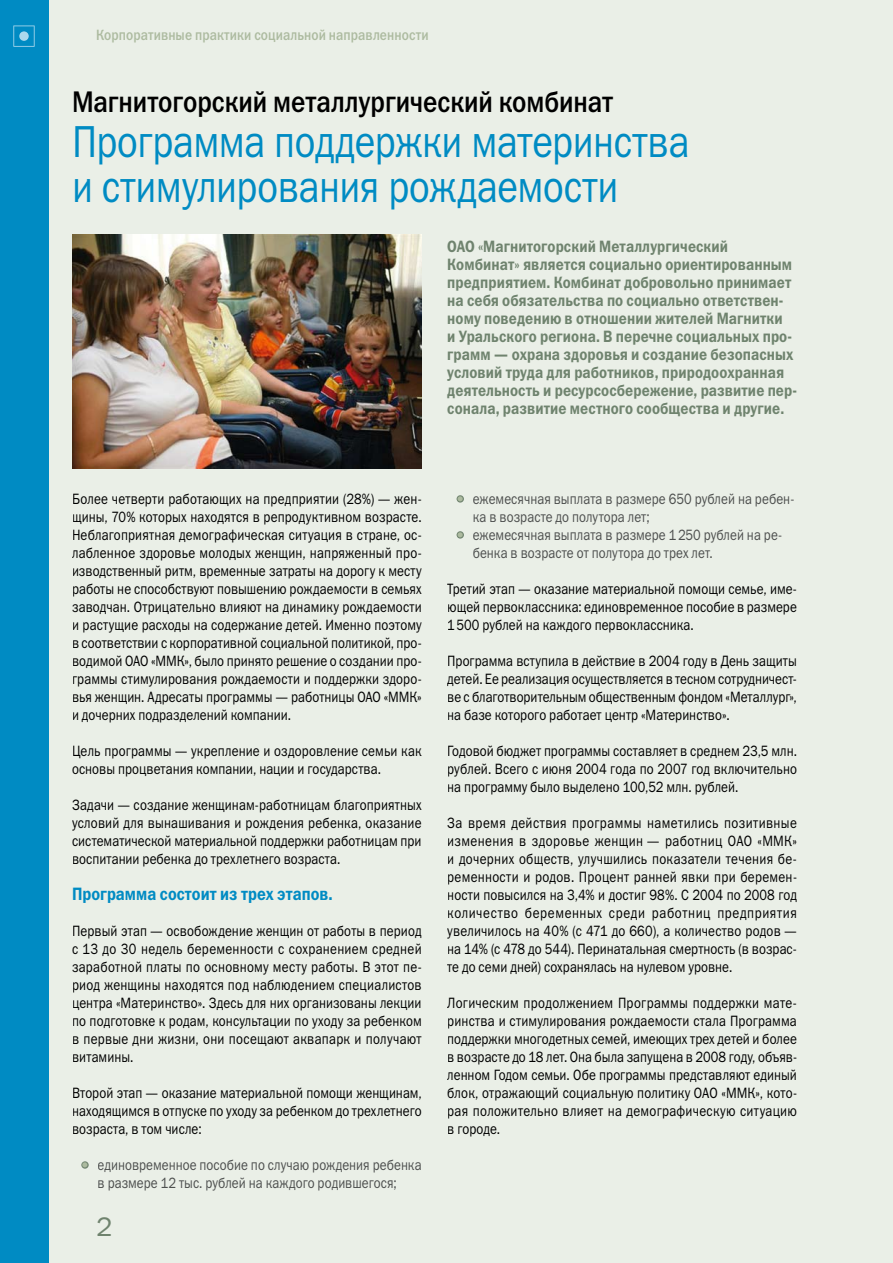
<style>
.page{position:relative;width:893px;height:1263px;background:#eaefe7}
.page>*{position:absolute;margin:0;border:0;box-sizing:border-box;transform-origin:0 0}
.t1{font:45px/45px "Franklin Gothic Book C";letter-spacing:-.01em;color:#008bc3;scale:.85 1}
.t2{font:30px "Franklin Gothic Medium C";letter-spacing:-.005em;color:#000;scale:.85 1}
.t3{font:27px "Franklin Gothic Book C";color:#6f836e}
.t4{font:18px "Franklin Gothic Demi C";letter-spacing:.005em;color:#008bc3;scale:.85 1}
.t5{font:16.5px/18px "Franklin Gothic Demi C";letter-spacing:.005em;color:#6f836e;scale:.85 1}
.t6{font:15px/18px "Franklin Gothic Book C";letter-spacing:.005em;color:#000;text-align:justify;scale:.85 1}
.t7{font:15px/18px "Franklin Gothic Book C";letter-spacing:.005em;color:#4d4f4e;scale:.85 1}
.t8{font:15px "Franklin Gothic Medium C";letter-spacing:.005em;color:#adbba0;scale:.85 1}
.s1{color:#adbba0}
</style>
<div class="page">
<div style="left:0;top:0;width:48px;height:1263px;background:#008bc3"></div>
<div style="left:81px;top:1161px;width:8px;height:8px;border:2px solid #6f836e;border-radius:50%"></div>
<div style="left:457px;top:495px;width:7px;height:8px;border:2px solid #6f836e;border-radius:50%"></div>
<div style="left:457px;top:531px;width:7px;height:8px;border:2px solid #6f836e;border-radius:50%"></div>
<img style="left:72px;top:234px;width:350px;height:234px">
<svg style="left:13px;top:26px;width:22px;height:21px"></svg>
<div style="left:19px;top:31px;width:10px;height:10px;background:#acd9ed;border-radius:50%"></div>
<p class="t8" style="left:96px;top:27px;width:393px">Корпоративные практики социальной направленности</p>
<h2 class="t2" style="left:72px;top:85px;width:638px">Магнитогорский металлургический комбинат</h2>
<h1 class="t1" style="left:72px;top:119px;width:728px">Программа поддержки материнства и стимулирования рождаемости</h1>
<p class="t5" style="left:447px;top:237px;width:413px">ОАО «Магнитогорский Металлургический Комбинат» является социально ориентированным предприятием. Комбинат добровольно принимает на себя обязательства по социально ответствен&shy;ному поведению в отношении жителей Магнитки<br>и Уральского региона. В перечне социальных про&shy;грамм — охрана здоровья и создание безопасных условий труда для работников, природоохранная деятельность и ресурсосбережение, развитие пер&shy;сонала, развитие местного сообщества и другие.</p>
<p class="t6" style="left:72px;top:490px;width:413px">Более четверти работающих на предприятии (28%) — жен&shy;щины, 70% которых находятся в репродуктивном возрасте.<br>Неблагоприятная демографическая ситуация в стране, ос&shy;лабленное здоровье молодых женщин, напряженный про&shy;изводственный ритм, временные затраты на дорогу к месту работы не способствуют повышению рождаемости в семьях заводчан. Отрицательно влияют на динамику рождаемости и растущие расходы на содержание детей. Именно поэтому в соответствии с корпоративной социальной политикой, про&shy;водимой ОАО «ММК», было принято решение о создании про&shy;граммы стимулирования рождаемости и поддержки здоро&shy;вья женщин. Адресаты программы — работницы ОАО «ММК» и дочерних подразделений компании.</p>
<p class="t6" style="left:72px;top:742px;width:413px">Цель программы — укрепление и оздоровление семьи как основы процветания компании, нации и государства.</p>
<p class="t6" style="left:72px;top:796px;width:413px">Задачи — создание женщинам-работницам благоприятных условий для вынашивания и рождения ребенка, оказание систематической материальной поддержки работницам при воспитании ребенка до трехлетнего возраста.</p>
<p class="t4" style="left:72px;top:884px;width:308px">Программа состоит из трех этапов.</p>
<p class="t6" style="left:72px;top:922px;width:413px">Первый этап — освобождение женщин от работы в период с 13 до 30 недель беременности с сохранением средней заработной платы по основному месту работы. В этот пе&shy;риод женщины находятся под наблюдением специалистов центра «Материнство». Здесь для них организованы лекции по подготовке к родам, консультации по уходу за ребенком в первые дни жизни, они посещают аквапарк и получают витамины.</p>
<p class="t6" style="left:72px;top:1084px;width:413px">Второй этап — оказание материальной помощи женщинам, находящимся в отпуске по уходу за ребенком до трехлетнего возраста, в том числе:</p>
<p class="t7" style="left:81px;top:1156px;width:403px;text-align:center"><span class="s1">•</span> единовременное пособие по случаю рождения ребенка в размере 12 тыс. рублей на каждого родившегося;</p>
<h3 class="t3" style="left:96px;top:1211px;width:18px">2</h3>
<p class="t7" style="left:473px;top:490px;width:380px;text-indent:-17px"><span class="s1">•</span> ежемесячная выплата в размере 650 рублей на ребен&shy;ка в возрасте до полутора лет;</p>
<p class="t7" style="left:473px;top:526px;width:366px;text-indent:-17px"><span class="s1">•</span> ежемесячная выплата в размере 1 250 рублей на ре&shy;бенка в возрасте от полутора до трех лет.</p>
<p class="t6" style="left:447px;top:580px;width:413px">Третий этап — оказание материальной помощи семье, име&shy;ющей первоклассника: единовременное пособие в размере 1 500 рублей на каждого первоклассника.</p>
<p class="t6" style="left:447px;top:652px;width:413px">Программа вступила в действие в 2004 году в День защиты детей. Ее реализация осуществляется в тесном сотрудничест&shy;ве с благотворительным общественным фондом «Металлург», на базе которого работает центр «Материнство».</p>
<p class="t6" style="left:447px;top:742px;width:413px">Годовой бюджет программы составляет в среднем 23,5 млн. рублей. Всего с июня 2004 года по 2007 год включительно на программу было выделено 100,52 млн. рублей.</p>
<p class="t6" style="left:447px;top:814px;width:413px">За время действия программы наметились позитивные изменения в здоровье женщин — работниц ОАО «ММК» и дочерних обществ, улучшились показатели течения бе&shy;ременности и родов. Процент ранней явки при беремен&shy;ности повысился на 3,4% и достиг 98%. С 2004 по 2008 год количество беременных среди работниц предприятия увеличилось на 40% (с 471 до 660), а количество родов — на 14% (с 478 до 544). Перинатальная смертность (в возрас&shy;те до семи дней) сохранялась на нулевом уровне.</p>
<p class="t6" style="left:447px;top:994px;width:413px">Логическим продолжением Программы поддержки мате&shy;ринства и стимулирования рождаемости стала Программа поддержки многодетных семей, имеющих трех детей и более в возрасте до 18 лет. Она была запущена в 2008 году, объяв&shy;ленном Годом семьи. Обе программы представляют единый блок, отражающий социальную политику ОАО «ММК», кото&shy;рая положительно влияет на демографическую ситуацию в городе.</p>
</div>
